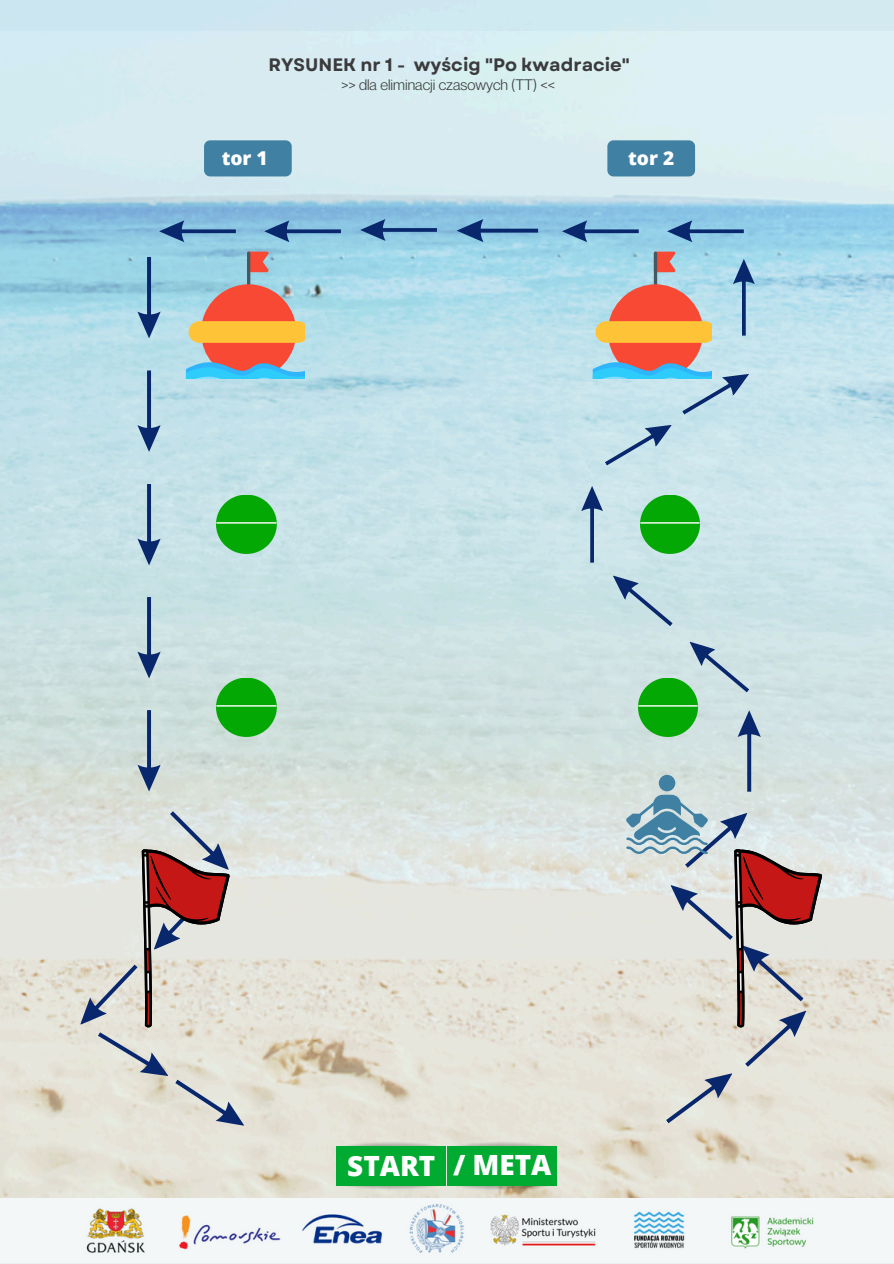
<style>
.page{position:relative;width:894px;height:1264px;background:#fff}
.page>*{position:absolute;margin:0;border:0;box-sizing:border-box;transform-origin:0 0}
.t1{font:800 27.9px "Open Sans";color:#fff}
.t2{font:800 19.05px "Open Sans";color:#fff}
.t3{font:700 18px "Garet";color:#3b3b3d}
.t4{font:14.85px "Neue Montreal";color:#3b3b3d}
</style>
<div class="page">
<img style="left:0;top:30px;width:893px;height:1168px">
<div style="left:0;top:0;width:893px;height:30px;background:#cfeaf1"></div>
<div style="left:204px;top:140px;width:87px;height:36px;background:#4081a3"></div>
<div style="left:607px;top:140px;width:87px;height:36px;background:#4081a3"></div>
<svg style="left:137px;top:484px;width:23px;height:81px;background:#93afc6"></svg>
<svg style="left:137px;top:257px;width:23px;height:81px;background:#78a7c5"></svg>
<svg style="left:137px;top:370px;width:23px;height:81px;background:#8eaec8"></svg>
<svg style="left:137px;top:597px;width:23px;height:81px;background:#97afc2"></svg>
<svg style="left:137px;top:710px;width:23px;height:81px;background:#9badbc"></svg>
<svg style="left:360px;top:219px;width:77px;height:22px;background:#699dc4"></svg>
<svg style="left:159px;top:221px;width:77px;height:21px;background:#679ac1"></svg>
<svg style="left:264px;top:221px;width:77px;height:21px;background:#689cc2"></svg>
<img style="left:216px;top:678px;width:65px;height:58px">
<img style="left:216px;top:495px;width:65px;height:58px">
<svg style="left:457px;top:219px;width:81px;height:23px;background:#699cc4"></svg>
<svg style="left:562px;top:221px;width:76px;height:21px;background:#699dc4"></svg>
<svg style="left:667px;top:221px;width:76px;height:21px;background:#6a9ec5"></svg>
<svg style="left:581px;top:486px;width:173px;height:213px;background:#c4dbe1"></svg>
<img style="left:638px;top:678px;width:63px;height:32px">
<img style="left:640px;top:495px;width:65px;height:58px">
<img style="left:334px;top:1175px;width:111px;height:20px">
<img style="left:334px;top:1135px;width:111px;height:21px">
<div style="left:336px;top:1145px;width:110px;height:40px;background:#01aa30"></div>
<img style="left:445px;top:1175px;width:114px;height:21px">
<img style="left:445px;top:1135px;width:114px;height:21px">
<div style="left:447px;top:1146px;width:109px;height:39px;background:#01aa30"></div>
<svg style="left:250px;top:252px;width:19px;height:20px"></svg>
<hr style="left:247px;top:252px;width:3px;height:35px;background:#465961;border-radius:2px">
<svg style="left:185px;top:284px;width:120px;height:95px;background:#cb987c"></svg>
<svg style="left:592px;top:252px;width:162px;height:221px;background:#bdc2c1"></svg>
<svg style="left:72px;top:804px;width:178px;height:331px;background:#d1c8c3"></svg>
<svg style="left:625px;top:710px;width:196px;height:421px;background:#c9cac6"></svg>
<img style="left:0;top:1198px;width:893px;height:65px">
<p class="t3" style="left:268px;top:51px;width:363px">RYSUNEK nr 1 - wyścig "Po kwadracie"</p>
<h2 class="t4" style="left:341px;top:76px;width:216px">&gt;&gt; dla eliminacji czasowych (TT) &lt;&lt;</h2>
<h2 class="t2" style="left:221px;top:145px;width:47px">tor 1</h2>
<p class="t2" style="left:628px;top:145px;width:47px">tor 2</p>
<p class="t1" style="left:347px;top:1146px;width:90px">START</p>
<p class="t1" style="left:453px;top:1145px;width:100px">/ META</p>
</div>
